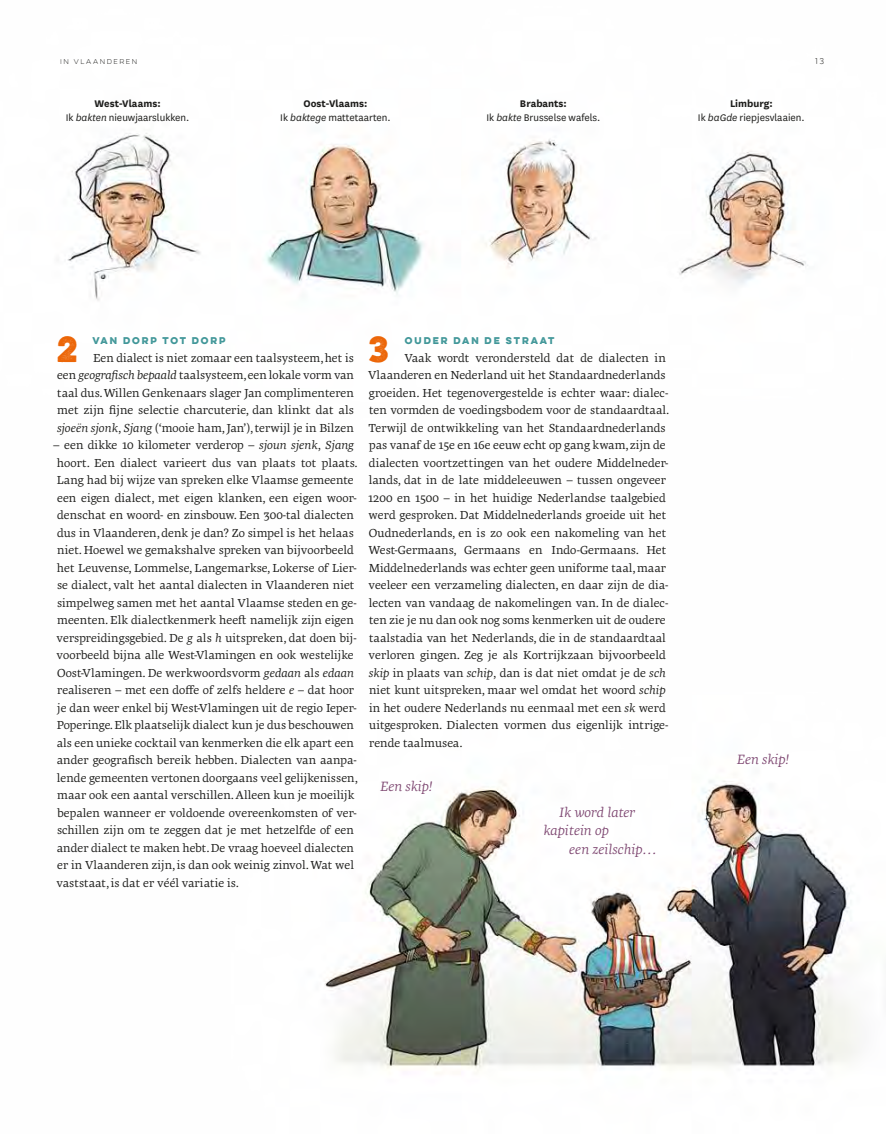
<style>
.page{position:relative;width:886px;height:1134px;background:#fff}
.page>*{position:absolute;margin:0;border:0;box-sizing:border-box;transform-origin:0 0}
.t1{font:700 32.5px "Lulo One";color:#ec6608}
.t2{font:italic 13.75px/18.8px "Geneo Pro";color:#7b436e}
.t3{font:11.88px/17.5px "Geneo Pro";color:#1d1d1b}
.t4{font:11.25px/13.1px "National";color:#1d1d1b;text-align:center}
.t5{font:700 8.75px "Lulo One";color:#3c9496}
.t6{font:7.5px "Lulo One";color:#1d1d1b}
.t7{font:6.25px "Lulo One";letter-spacing:.05em;color:#1d1d1b}
.s1{font-weight:700}
.s2{font-style:italic}
</style>
<div class="page">
<img style="left:67px;top:133px;width:792px;height:941px">
<p class="t7" style="left:60px;top:57px;width:80px">IN VLAANDEREN</p>
<p class="t6" style="left:815px;top:56px;width:12px">13</p>
<p class="t4" style="left:66px;top:97px;width:125px"><span class="s1">West-Vlaams:<br></span>Ik <span class="s2">bakten</span> nieuwjaarslukken.</p>
<p class="t4" style="left:280px;top:97px;width:112px"><span class="s1">Oost-Vlaams:<br></span>Ik <span class="s2">baktege</span> mattetaarten.</p>
<p class="t4" style="left:486px;top:97px;width:115px"><span class="s1">Brabants:<br></span>Ik <span class="s2">bakte</span> Brusselse wafels.</p>
<p class="t4" style="left:698px;top:97px;width:108px"><span class="s1">Limburg:<br></span>Ik <span class="s2">baGde</span> riepjesvlaaien.</p>
<h1 class="t1" style="left:57px;top:324px;width:30px">2</h1>
<p class="t5" style="left:93px;top:334px;width:137px">VAN DORP TOT DORP</p>
<p class="t3" style="left:57px;top:348px;width:298px;text-align:justify;text-indent:36px">Een dialect is niet zomaar een taalsysteem, het is een <span class="s2">geografisch bepaald</span> taalsysteem, een lokale vorm van taal dus. Willen Genkenaars slager Jan complimenteren met zijn fijne selectie charcuterie, dan klinkt dat als <span class="s2">sjoeën sjonk</span>, <span class="s2">Sjang</span> (‘mooie ham, Jan’), terwijl je in Bilzen</p>
<p class="t3" style="left:53px;top:435px;width:306px">– een dikke 10 kilometer verderop – <span class="s2">sjoun sjenk</span>, <span class="s2">Sjang </span>hoort. Een dialect varieert dus van plaats tot plaats.<br>Lang had bij wijze van spreken elke Vlaamse gemeente een eigen dialect, met eigen klanken, een eigen woor&shy;denschat en woord- en zinsbouw. Een 300-tal dialecten dus in Vlaanderen, denk je dan? Zo simpel is het helaas niet. Hoewel we gemakshalve spreken van bijvoorbeeld het Leuvense, Lommelse, Langemarkse, Lokerse of Lier&shy;se dialect, valt het aantal dialecten in Vlaanderen niet simpelweg samen met het aantal Vlaamse steden en ge&shy;meenten. Elk dialectkenmerk heeft namelijk zijn eigen verspreidingsgebied. De <span class="s2">g</span> als <span class="s2">h</span> uitspreken, dat doen bij&shy;voorbeeld bijna alle West-Vlamingen en ook westelijke Oost-Vlamingen. De werkwoordsvorm <span class="s2">gedaan</span> als <span class="s2">edaan </span>realiseren – met een doffe of zelfs heldere <span class="s2">e –</span> dat hoor je dan weer enkel bij West-Vlamingen uit de regio Ieper-Poperinge. Elk plaatselijk dialect kun je dus beschouwen als een unieke cocktail van kenmerken die elk apart een ander geografisch bereik hebben. Dialecten van aanpa&shy;lende gemeenten vertonen doorgaans veel gelijkenissen, maar ook een aantal verschillen. Alleen kun je moeilijk bepalen wanneer er voldoende overeenkomsten of ver&shy;schillen zijn om te zeggen dat je met hetzelfde of een ander dialect te maken hebt. De vraag hoeveel dialecten er in Vlaanderen zijn, is dan ook weinig zinvol. Wat wel vaststaat, is dat er véél variatie is.</p>
<h1 class="t1" style="left:369px;top:324px;width:29px">3</h1>
<p class="t5" style="left:405px;top:334px;width:153px">OUDER DAN DE STRAAT</p>
<p class="t3" style="left:368px;top:348px;width:303px;text-indent:36px">Vaak wordt verondersteld dat de dialecten in Vlaanderen en Nederland uit het Standaardnederlands groeiden. Het tegenovergestelde is echter waar: dialec&shy;ten vormden de voedingsbodem voor de standaardtaal.<br>Terwijl de ontwikkeling van het Standaardnederlands pas vanaf de 15e en 16e eeuw echt op gang kwam, zijn de dialecten voortzettingen van het oudere Middelneder&shy;lands, dat in de late middeleeuwen – tussen ongeveer 1200 en 1500 – in het huidige Nederlandse taalgebied werd gesproken. Dat Middelnederlands groeide uit het Oudnederlands, en is zo ook een nakomeling van het West-Germaans, Germaans en Indo-Germaans. Het Middelnederlands was echter geen uniforme taal, maar veeleer een verzameling dialecten, en daar zijn de dia&shy;lecten van vandaag de nakomelingen van. In de dialec&shy;ten zie je nu dan ook nog soms kenmerken uit de oudere taalstadia van het Nederlands, die in de standaardtaal verloren gingen. Zeg je als Kortrijkzaan bijvoorbeeld <span class="s2">skip</span> in plaats van <span class="s2">schip</span>, dan is dat niet omdat je de <span class="s2">sch </span>niet kunt uitspreken, maar wel omdat het woord <span class="s2">schip </span>in het oudere Nederlands nu eenmaal met een <span class="s2">sk</span> werd uitgesproken. Dialecten vormen dus eigenlijk intrige&shy;rende taalmusea.</p>
<p class="t2" style="left:380px;top:775px;width:53px">Een skip!</p>
<p class="t2" style="left:543px;top:801px;width:94px;text-indent:16px">Ik word later kapitein op</p>
<p class="t2" style="left:569px;top:839px;width:89px">een zeilschip…</p>
<p class="t2" style="left:737px;top:749px;width:53px">Een skip!</p>
</div>
